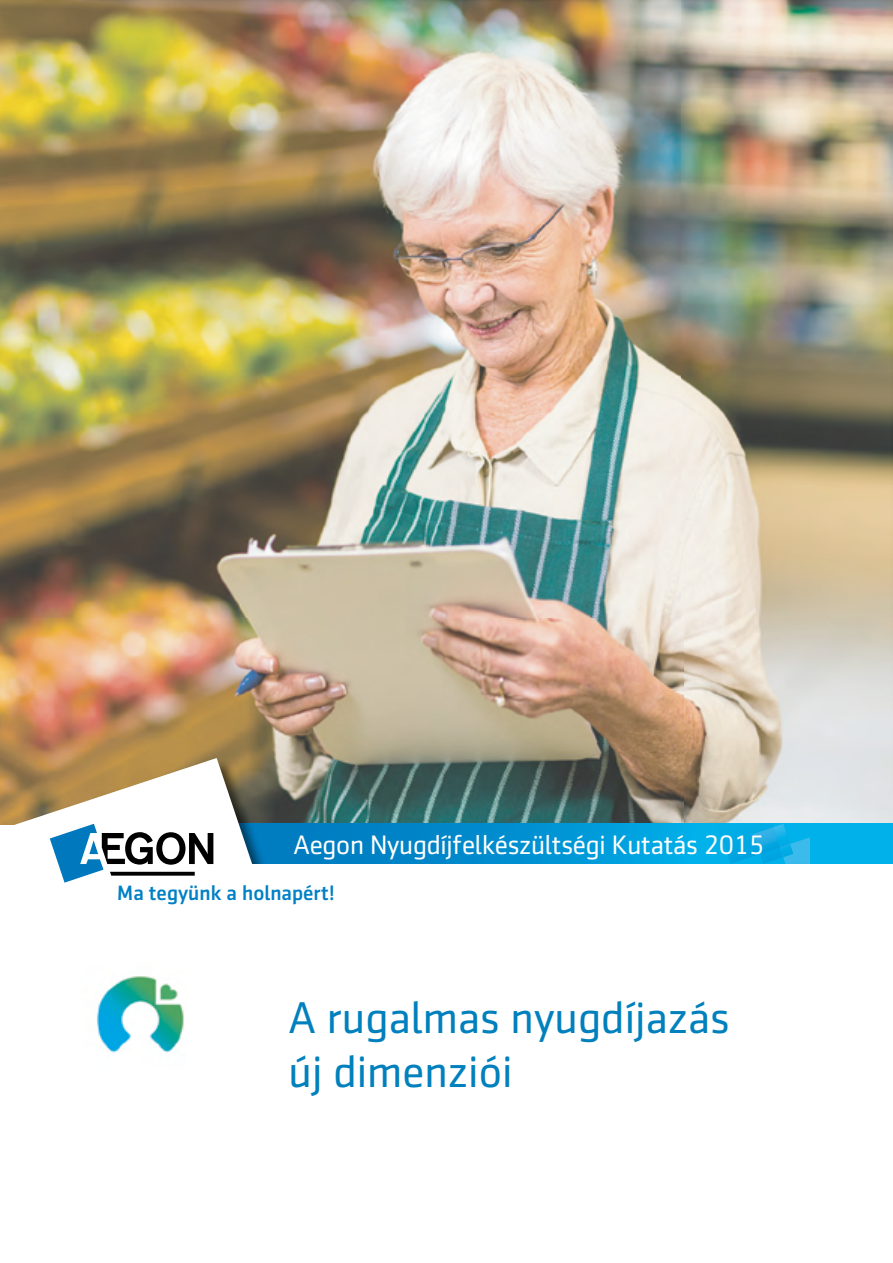
<style>
.page{position:relative;width:893px;height:1263px;background:#fff}
.page>*{position:absolute;margin:0;border:0;box-sizing:border-box;transform-origin:0 0}
.t1{font:45px/54px "Sentico Sans DT";color:#0080bc}
.t2{font:27px "Sentico Sans DT";letter-spacing:-.01em;color:#fff}
.t3{font:500 21px "Sentico Sans DT";color:#0080c5}
</style>
<div class="page">
<img style="left:0;top:0;width:892px;height:824px">
<svg style="left:273px;top:824px;width:620px;height:40px;background:#0095d5"></svg>
<div style="left:0;top:759px;width:273px;height:135px;background:#000;opacity:.5"></div>
<div style="left:0;top:864px;width:893px;height:41px;background:#fff"></div>
<svg style="left:717px;top:824px;width:93px;height:40px;background:#0cade6"></svg>
<svg style="left:0;top:758px;width:256px;height:125px"></svg>
<img style="left:96px;top:976px;width:88px;height:77px">
<p class="t2" style="left:293px;top:830px;width:472px">Aegon Nyugdíjfelkészültségi Kutatás 2015</p>
<p class="t3" style="left:117px;top:881px;width:219px">Ma tegyünk a holnapért!</p>
<h1 class="t1" style="left:289px;top:991px;width:443px">A rugalmas nyugdíjazás új dimenziói</h1>
</div>
